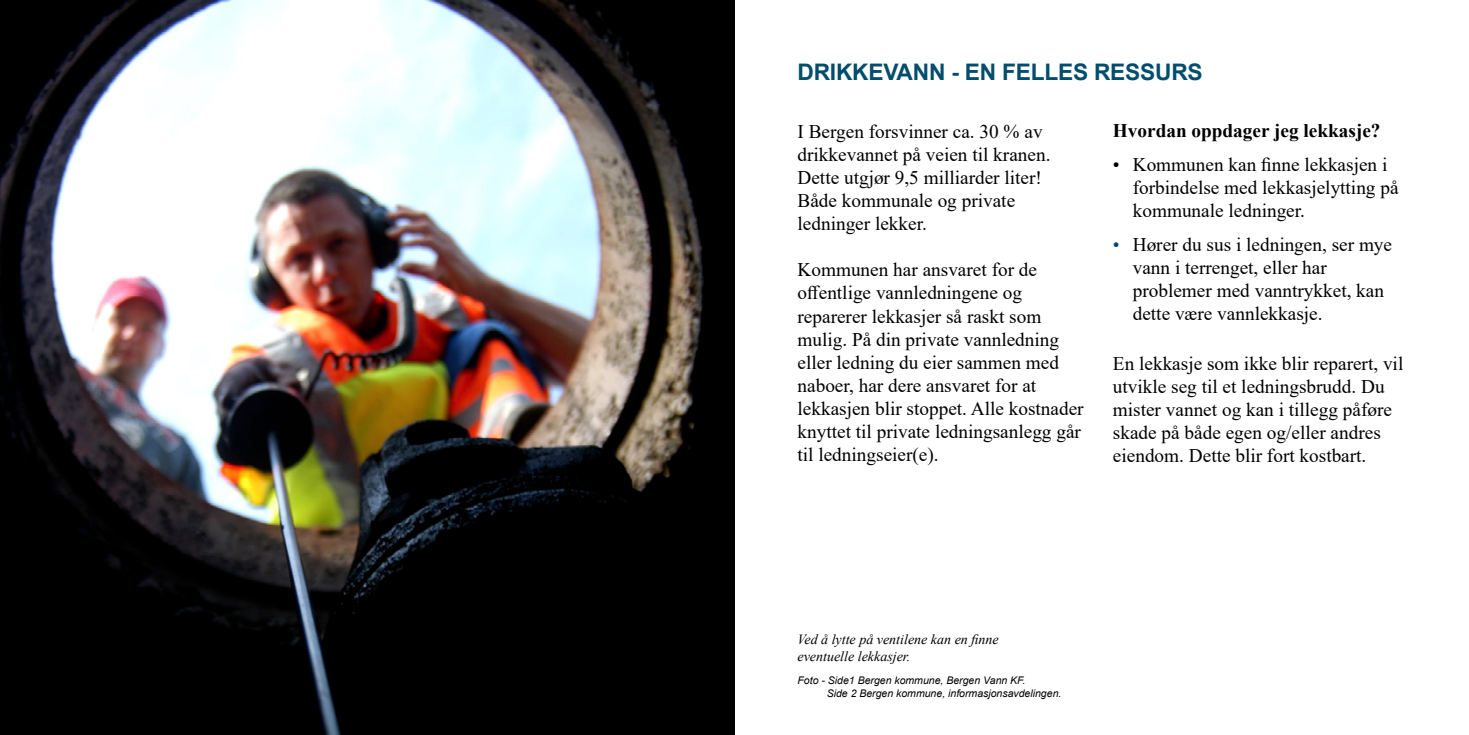
<style>
.page{position:relative;width:1469px;height:735px;background:#fff}
.page>*{position:absolute;margin:0;border:0;box-sizing:border-box;transform-origin:0 0}
.t1{font:700 22.75px "Arial";letter-spacing:-.01em;color:#004d6d}
.t2{font:19.25px/23.1px "Times New Roman";color:#000}
.t3{font:700 19.25px "Times New Roman";color:#000}
.t4{font:italic 14px/16.8px "Times New Roman";color:#000}
.t5{font:italic 10.5px/12.6px "Arial";color:#000}
.s1{color:#004d6d}
</style>
<div class="page">
<img style="left:0;top:0;width:734px;height:734px">
<p class="t1" style="left:797px;top:56px;width:407px">DRIKKEVANN - EN FELLES RESSURS</p>
<p class="t2" style="left:797px;top:119px;width:254px">I Bergen forsvinner ca. 30 % av drikkevannet på veien til kranen.<br>Dette utgjør 9,5 milliarder liter!<br>Både kommunale og private ledninger lekker.</p>
<p class="t2" style="left:797px;top:257px;width:288px">Kommunen har ansvaret for de offentlige vannledningene og reparerer lekkasjer så raskt som mulig. På din private vannledning eller ledning du eier sammen med naboer, har dere ansvaret for at lekkasjen blir stoppet. Alle kostnader knyttet til private ledningsanlegg går til ledningseier(e).</p>
<p class="t3" style="left:1112px;top:117px;width:269px">Hvordan oppdager jeg lekkasje?</p>
<p class="t2" style="left:1132px;top:152px;width:267px;text-indent:-20px">• Kommunen kan finne lekkasjen i forbindelse med lekkasjelytting på kommunale ledninger.</p>
<p class="t2" style="left:1132px;top:232px;width:261px;text-indent:-20px"><span class="s1">•</span> Hører du sus i ledningen, ser mye vann i terrenget, eller har problemer med vanntrykket, kan dette være vannlekkasje.</p>
<p class="t2" style="left:1112px;top:351px;width:292px">En lekkasje som ikke blir reparert, vil utvikle seg til et ledningsbrudd. Du mister vannet og kan i tillegg påføre skade på både egen og/eller andres eiendom. Dette blir fort kostbart.</p>
<p class="t4" style="left:797px;top:630px;width:203px">Ved å lytte på ventilene kan en finne eventuelle lekkasjer.</p>
<p class="t5" style="left:826px;top:673px;width:236px;text-indent:-29px">Foto - Side1 Bergen kommune, Bergen Vann KF.<br>Side 2 Bergen kommune, informasjonsavdelingen.</p>
</div>
